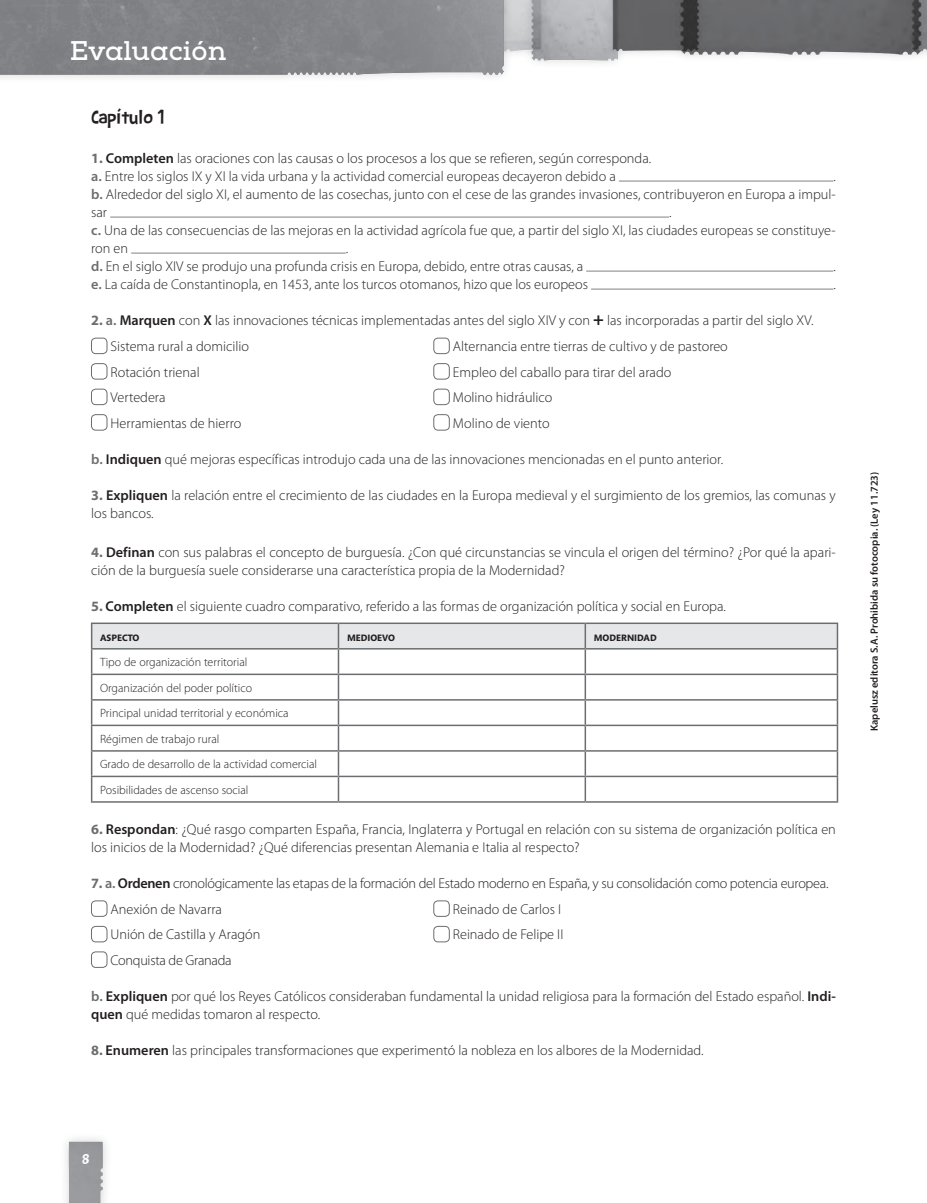
<style>
.page{position:relative;width:927px;height:1203px;background:#fff}
.page>*{position:absolute;margin:0;border:0;box-sizing:border-box;transform-origin:0 0}
.t1{font:27px "Nexa Slab Bold FREE";color:#fff}
.t2{font:21px "Barthowheel";letter-spacing:-.025em;color:#231f20}
.t3{font:15px "Barthowheel";color:#fff}
.t4{font:300 14.25px/18px "Myriad Pro";color:#231f20}
.t5{font:300 14.25px/25.5px "Myriad Pro";letter-spacing:-.02em;color:#231f20}
.t6{font:300 12px/25.5px "Myriad Pro";color:#231f20}
.t7{font:600 10.5px "Myriad Pro";color:#231f20}
.t8{font:700 9.45px "Mundo Sans Std";color:#231f20}
.s1{font-weight:700;color:#6c6d70}
.s2{font-weight:600}
.s3{font-weight:600;color:#6c6d70}
.s4{font-weight:700;font-size:18px}
</style>
<div class="page">
<img style="left:513px;top:0;width:413px;height:63px">
<hr style="left:618px;top:181px;width:215px;height:1px;background:#808285">
<hr style="left:110px;top:217px;width:558px;height:1px;background:#808285">
<hr style="left:131px;top:253px;width:214px;height:1px;background:#808285">
<hr style="left:586px;top:271px;width:247px;height:1px;background:#808285">
<hr style="left:591px;top:289px;width:242px;height:1px;background:#808285">
<div style="left:91px;top:338px;width:16px;height:16px;border:1px solid #6c6d70;border-radius:4px"></div>
<div style="left:433px;top:338px;width:16px;height:16px;border:1px solid #6c6d70;border-radius:4px"></div>
<div style="left:91px;top:363px;width:16px;height:16px;border:1px solid #6c6d70;border-radius:4px"></div>
<div style="left:433px;top:363px;width:16px;height:16px;border:1px solid #6c6d70;border-radius:4px"></div>
<div style="left:91px;top:389px;width:16px;height:16px;border:1px solid #6c6d70;border-radius:4px"></div>
<div style="left:433px;top:389px;width:16px;height:16px;border:1px solid #6c6d70;border-radius:4px"></div>
<div style="left:91px;top:414px;width:16px;height:16px;border:1px solid #6c6d70;border-radius:4px"></div>
<div style="left:433px;top:414px;width:16px;height:16px;border:1px solid #6c6d70;border-radius:4px"></div>
<div style="left:0;top:0;width:513px;height:84px;background:#231f20;opacity:.2"></div>
<hr style="left:91px;top:801px;width:247px;height:1px;background:#6c6d70">
<hr style="left:338px;top:801px;width:247px;height:1px;background:#6c6d70">
<hr style="left:585px;top:801px;width:252px;height:1px;background:#6c6d70">
<hr style="left:91px;top:622px;width:247px;height:2px;background:#6c6d70">
<hr style="left:338px;top:622px;width:247px;height:2px;background:#6c6d70">
<hr style="left:585px;top:622px;width:252px;height:2px;background:#6c6d70">
<svg style="left:91px;top:623px;width:746px;height:178px"></svg>
<hr style="left:91px;top:648px;width:247px;height:1px;background:#6c6d70">
<hr style="left:338px;top:648px;width:247px;height:1px;background:#6c6d70">
<hr style="left:585px;top:648px;width:252px;height:1px;background:#6c6d70">
<div style="left:91px;top:900px;width:16px;height:16px;border:1px solid #6c6d70;border-radius:4px"></div>
<div style="left:433px;top:900px;width:16px;height:16px;border:1px solid #6c6d70;border-radius:4px"></div>
<div style="left:91px;top:926px;width:16px;height:16px;border:1px solid #6c6d70;border-radius:4px"></div>
<div style="left:433px;top:926px;width:16px;height:16px;border:1px solid #6c6d70;border-radius:4px"></div>
<div style="left:91px;top:951px;width:16px;height:16px;border:1px solid #6c6d70;border-radius:4px"></div>
<div style="left:59px;top:1132px;width:53px;height:71px;background:#f9f9f9"></div>
<div style="left:69px;top:1141px;width:34px;height:62px;background:#989a9d"></div>
<svg style="left:0;top:0;width:503px;height:75px;background:#848689"></svg>
<svg style="left:919px;top:0;width:8px;height:7px"></svg>
<h1 class="t1" style="left:70px;top:34px;width:158px">Evaluación</h1>
<h2 class="t2" style="left:91px;top:105px;width:75px">Capítulo 1</h2>
<p class="t4" style="left:91px;top:149px;width:561px"><span class="s1">1.</span> <span class="s2">Completen</span> las oraciones con las causas o los procesos a los que se refieren, según corresponda. <span class="s3">a.</span> Entre los siglos IX y XI la vida urbana y la actividad comercial europeas decayeron debido a</p>
<p class="t4" style="left:91px;top:167px;width:746px;text-align:justify;text-indent:742px">. <span class="s3">b.</span> Alrededor del siglo XI, el aumento de las cosechas, junto con el cese de las grandes invasiones, contribuyeron en Europa a impul&shy;sar</p>
<p class="t4" style="left:91px;top:203px;width:746px;text-indent:577px">.<br><span class="s3">c.</span> Una de las consecuencias de las mejoras en la actividad agrícola fue que, a partir del siglo XI, las ciudades europeas se constituye&shy;ron en</p>
<p class="t4" style="left:91px;top:239px;width:493px;text-indent:254px">.<br><span class="s3">d.</span> En el siglo XIV se produjo una profunda crisis en Europa, debido, entre otras causas, a</p>
<p class="t4" style="left:833px;top:257px;width:4px">.</p>
<p class="t4" style="left:91px;top:275px;width:498px"><span class="s3">e.</span> La caída de Constantinopla, en 1453, ante los turcos otomanos, hizo que los europeos</p>
<p class="t4" style="left:833px;top:275px;width:4px">.</p>
<p class="t4" style="left:110px;top:308px;width:704px;line-height:25.5px;text-indent:-19px"><span class="s1">2.</span> <span class="s3">a.</span> <span class="s2">Marquen</span> con <span class="s2">X</span> las innovaciones técnicas implementadas antes del siglo XIV y con <span class="s4">+</span> las incorporadas a partir del siglo XV.<br>Sistema rural a domicilio</p>
<p class="t4" style="left:453px;top:337px;width:276px">Alternancia entre tierras de cultivo y de pastoreo</p>
<p class="t4" style="left:110px;top:362px;width:91px">Rotación trienal</p>
<p class="t4" style="left:453px;top:362px;width:220px">Empleo del caballo para tirar del arado</p>
<p class="t4" style="left:111px;top:388px;width:56px">Vertedera</p>
<p class="t4" style="left:452px;top:388px;width:101px">Molino hidráulico</p>
<p class="t4" style="left:111px;top:413px;width:132px">Herramientas de hierro</p>
<p class="t4" style="left:453px;top:413px;width:98px">Molino de viento</p>
<p class="t4" style="left:91px;top:449px;width:633px"><span class="s3">b.</span> <span class="s2">Indiquen</span> qué mejoras específicas introdujo cada una de las innovaciones mencionadas en el punto anterior.</p>
<p class="t4" style="left:91px;top:485px;width:746px"><span class="s1">3.</span> <span class="s2">Expliquen</span> la relación entre el crecimiento de las ciudades en la Europa medieval y el surgimiento de los gremios, las comunas y los bancos.</p>
<p class="t4" style="left:91px;top:543px;width:746px"><span class="s1">4.</span> <span class="s2">Definan</span> con sus palabras el concepto de burguesía. ¿Con qué circunstancias se vincula el origen del término? ¿Por qué la apari&shy;ción de la burguesía suele considerarse una característica propia de la Modernidad?</p>
<p class="t4" style="left:91px;top:597px;width:636px"><span class="s1">5.</span> <span class="s2">Completen</span> el siguiente cuadro comparativo, referido a las formas de organización política y social en Europa.</p>
<p class="t8" style="left:100px;top:632px;width:41px">ASPECTO</p>
<p class="t8" style="left:347px;top:632px;width:50px">MEDIOEVO</p>
<p class="t8" style="left:593px;top:632px;width:64px">MODERNIDAD</p>
<p class="t6" style="left:100px;top:649px;width:218px">Tipo de organización territorial<br>Organización del poder político<br>Principal unidad territorial y económica Régimen de trabajo rural<br>Grado de desarrollo de la actividad comercial Posibilidades de ascenso social</p>
<p class="t4" style="left:91px;top:820px;width:746px"><span class="s1">6.</span> <span class="s2">Respondan</span>: ¿Qué rasgo comparten España, Francia, Inglaterra y Portugal en relación con su sistema de organización política en los inicios de la Modernidad? ¿Qué diferencias presentan Alemania e Italia al respecto?</p>
<p class="t5" style="left:110px;top:870px;width:719px;text-indent:-19px"><span class="s1">7.</span> <span class="s3">a.</span> <span class="s2">Ordenen</span> cronológicamente las etapas de la formación del Estado moderno en España, y su consolidación como potencia europea.<br>Anexión de Navarra</p>
<p class="t4" style="left:452px;top:900px;width:110px">Reinado de Carlos I</p>
<p class="t4" style="left:110px;top:925px;width:151px">Unión de Castilla y Aragón</p>
<p class="t4" style="left:452px;top:925px;width:112px">Reinado de Felipe II</p>
<p class="t5" style="left:110px;top:947px;width:123px">Conquista de Granada</p>
<p class="t4" style="left:91px;top:987px;width:746px"><span class="s3">b.</span> <span class="s2">Expliquen</span> por qué los Reyes Católicos consideraban fundamental la unidad religiosa para la formación del Estado español. <span class="s2">Indi&shy;quen</span> qué medidas tomaron al respecto.</p>
<p class="t4" style="left:91px;top:1041px;width:614px"><span class="s1">8.</span> <span class="s2">Enumeren</span> las principales transformaciones que experimentó la nobleza en los albores de la Modernidad.</p>
<p class="t7" style="left:867px;top:731px;width:261px;rotate:-90deg">Kapelusz editora S.A. Prohibida su fotocopia. (Ley 11.723)</p>
<p class="t3" style="left:82px;top:1150px;width:9px">8</p>
</div>
